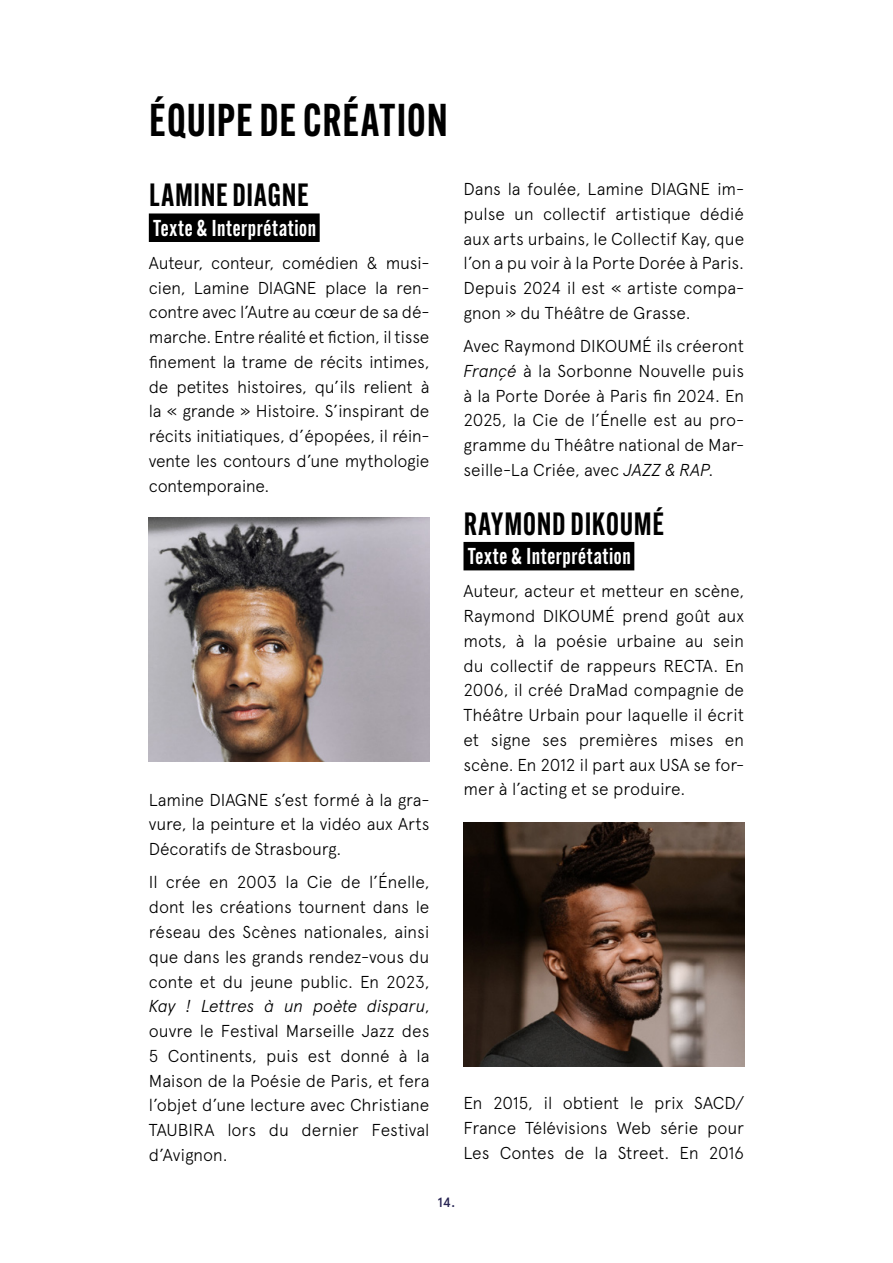
<style>
.page{position:relative;width:893px;height:1263px;background:#fff}
.page>*{position:absolute;margin:0;border:0;box-sizing:border-box;transform-origin:0 0}
.t1{font:600 45px "Alternate Gothic Cond ATF";letter-spacing:.02em;color:#000}
.t2{font:600 31.5px "Alternate Gothic Cond ATF";letter-spacing:.015em;color:#000}
.t3{font:600 22.5px "Alternate Gothic Cond ATF";letter-spacing:.03em;color:#fff}
.t4{font:300 17.25px/24.8px "Apercu Pro";letter-spacing:-.005em;color:#000;text-align:justify}
.t5{font:500 13.5px "Apercu Pro";color:#272453}
.s1{font-style:italic}
</style>
<div class="page">
<div style="left:149px;top:213px;width:171px;height:29px;background:#000"></div>
<img style="left:149px;top:517px;width:280px;height:244px">
<div style="left:463px;top:542px;width:171px;height:28px;background:#000"></div>
<img style="left:463px;top:822px;width:281px;height:244px">
<h1 class="t1" style="left:149px;top:91px;width:300px">ÉQUIPE DE CRÉATION</h1>
<h2 class="t2" style="left:149px;top:175px;width:161px">LAMINE DIAGNE</h2>
<h3 class="t3" style="left:153px;top:213px;width:164px">Texte &amp; Interprétation</h3>
<p class="t4" style="left:149px;top:249px;width:282px">Auteur, conteur, comédien &amp; musi&shy;cien, Lamine DIAGNE place la ren&shy;contre avec l’Autre au cœur de sa dé&shy;marche. Entre réalité et fiction, il tisse finement la trame de récits intimes, de petites histoires, qu’ils relient à la « grande » Histoire. S’inspirant de récits initiatiques, d’épopées, il réin&shy;vente les contours d’une mythologie contemporaine.</p>
<p class="t4" style="left:149px;top:786px;width:282px">Lamine DIAGNE s’est formé à la gra&shy;vure, la peinture et la vidéo aux Arts Décoratifs de Strasbourg.</p>
<p class="t4" style="left:149px;top:868px;width:282px">Il crée en 2003 la Cie de l’Énelle, dont les créations tournent dans le réseau des Scènes nationales, ainsi que dans les grands rendez-vous du conte et du jeune public. En 2023, <span class="s1">Kay ! Lettres à un poète disparu</span>, ouvre le Festival Marseille Jazz des 5 Continents, puis est donné à la Maison de la Poésie de Paris, et fera l’objet d’une lecture avec Christiane TAUBIRA lors du dernier Festival d’Avignon.</p>
<p class="t4" style="left:463px;top:175px;width:282px">Dans la foulée, Lamine DIAGNE im&shy;pulse un collectif artistique dédié aux arts urbains, le Collectif Kay, que l’on a pu voir à la Porte Dorée à Paris.<br>Depuis 2024 il est « artiste compa&shy;gnon » du Théâtre de Grasse.</p>
<p class="t4" style="left:463px;top:332px;width:282px">Avec Raymond DIKOUMÉ ils créeront <span class="s1">Françé</span> à la Sorbonne Nouvelle puis à la Porte Dorée à Paris fin 2024. En 2025, la Cie de l’Énelle est au pro&shy;gramme du Théâtre national de Mar&shy;seille-La Criée, avec <span class="s1">JAZZ &amp; RAP</span>.</p>
<h2 class="t2" style="left:464px;top:504px;width:202px">RAYMOND DIKOUMÉ</h2>
<h3 class="t3" style="left:468px;top:542px;width:164px">Texte &amp; Interprétation</h3>
<p class="t4" style="left:463px;top:577px;width:282px">Auteur, acteur et metteur en scène, Raymond DIKOUMÉ prend goût aux mots, à la poésie urbaine au sein du collectif de rappeurs RECTA. En 2006, il créé DraMad compagnie de Théâtre Urbain pour laquelle il écrit et signe ses premières mises en scène. En 2012 il part aux USA se for&shy;mer à l’acting et se produire.</p>
<p class="t4" style="left:463px;top:1089px;width:282px">En 2015, il obtient le prix SACD/ France Télévisions Web série pour Les Contes de la Street. En 2016</p>
<p class="t5" style="left:438px;top:1192px;width:19px">14.</p>
</div>
